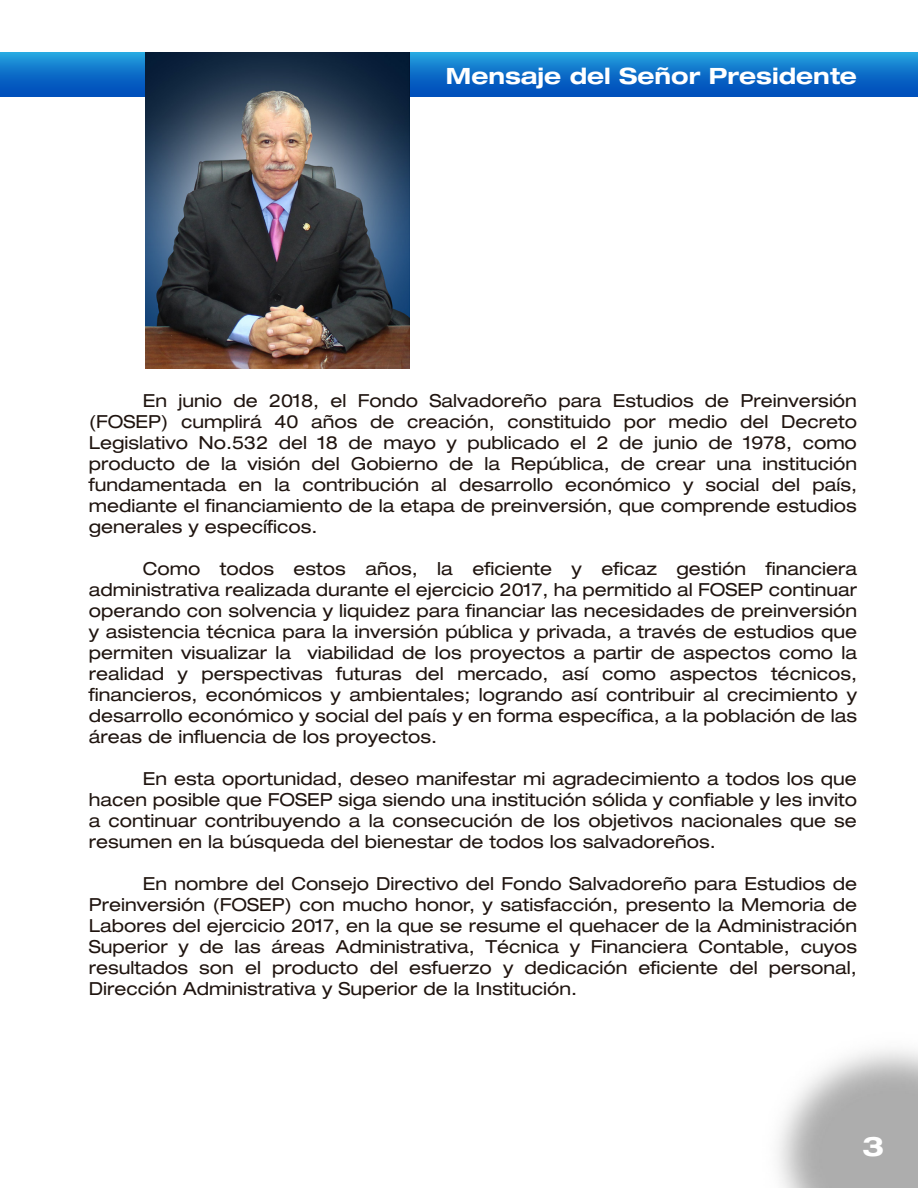
<style>
.page{position:relative;width:918px;height:1188px;background:#fff}
.page>*{position:absolute;margin:0;border:0;box-sizing:border-box;transform-origin:0 0}
.t1{font:700 expanded 27px "Helvetica Neue";color:#fff}
.t2{font:700 expanded 22.5px "Helvetica Neue";color:#fff}
.t3{font:expanded 18px/21px "Helvetica Neue";color:#1f140f;text-align:justify}
</style>
<div class="page">
<div style="left:0;top:52px;width:918px;height:44px;background:linear-gradient(to bottom,#24a0de,#0047b8)"></div>
<img style="left:145px;top:52px;width:265px;height:317px">
<p class="t2" style="left:446px;top:62px;width:413px">Mensaje del Señor Presidente</p>
<p class="t3" style="left:89px;top:390px;width:770px;text-indent:54px">En junio de 2018, el Fondo Salvadoreño para Estudios de Preinversión (FOSEP) cumplirá 40 años de creación, constituido por medio del Decreto Legislativo No.532 del 18 de mayo y publicado el 2 de junio de 1978, como producto de la visión del Gobierno de la República, de crear una institución fundamentada en la contribución al desarrollo económico y social del país, mediante el financiamiento de la etapa de preinversión, que comprende estudios generales y específicos.</p>
<p class="t3" style="left:89px;top:558px;width:770px;text-indent:54px">Como todos estos años, la eficiente y eficaz gestión financiera administrativa realizada durante el ejercicio 2017, ha permitido al FOSEP continuar operando con solvencia y liquidez para financiar las necesidades de preinversión y asistencia técnica para la inversión pública y privada, a través de estudios que permiten visualizar la viabilidad de los proyectos a partir de aspectos como la realidad y perspectivas futuras del mercado, así como aspectos técnicos, financieros, económicos y ambientales; logrando así contribuir al crecimiento y desarrollo económico y social del país y en forma específica, a la población de las áreas de influencia de los proyectos.</p>
<p class="t3" style="left:89px;top:768px;width:770px;text-indent:54px">En esta oportunidad, deseo manifestar mi agradecimiento a todos los que hacen posible que FOSEP siga siendo una institución sólida y confiable y les invito a continuar contribuyendo a la consecución de los objetivos nacionales que se resumen en la búsqueda del bienestar de todos los salvadoreños.</p>
<p class="t3" style="left:89px;top:873px;width:770px;text-indent:54px">En nombre del Consejo Directivo del Fondo Salvadoreño para Estudios de Preinversión (FOSEP) con mucho honor, y satisfacción, presento la Memoria de Labores del ejercicio 2017, en la que se resume el quehacer de la Administración Superior y de las áreas Administrativa, Técnica y Financiera Contable, cuyos resultados son el producto del esfuerzo y dedicación eficiente del personal, Dirección Administrativa y Superior de la Institución.</p>
<h1 class="t1" style="left:862px;top:1130px;width:29px">37</h1>
</div>
